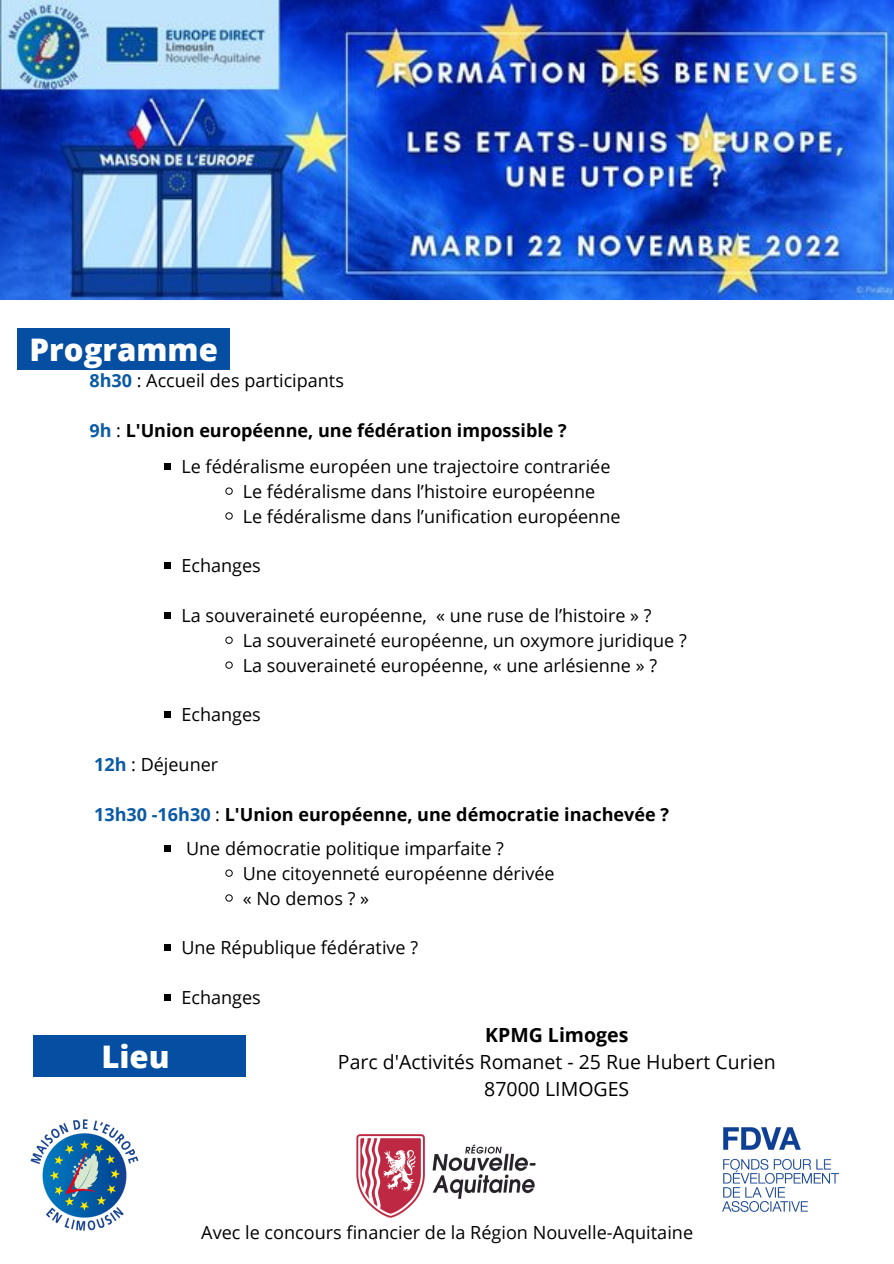
<style>
.page{position:relative;width:894px;height:1264px;background:#fff}
.page>*{position:absolute;margin:0;border:0;box-sizing:border-box;transform-origin:0 0}
.t1{font:800 31.05px "Open Sans";color:#fff}
.t2{font:19.5px/27px "Open Sans";color:#000;text-align:center}
.t3{font:700 19.5px "Open Sans";color:#000}
.t4{font:18px/24.9px "Open Sans";color:#000}
.t5{font:700 18px "Open Sans";color:#000}
.s1{font-weight:700;color:#0a5aa5}
.s2{color:#0a5aa5}
.s3{font-weight:400}
</style>
<div class="page">
<img style="left:30px;top:1119px;width:109px;height:112px">
<img style="left:356px;top:1134px;width:180px;height:84px">
<div style="left:17px;top:328px;width:213px;height:42px;background:#054ea2"></div>
<div style="left:33px;top:1035px;width:213px;height:42px;background:#054ea2"></div>
<div style="left:164px;top:463px;width:7px;height:6px;background:#000"></div>
<svg style="left:225px;top:487px;width:8px;height:8px"></svg>
<svg style="left:225px;top:512px;width:8px;height:8px"></svg>
<div style="left:164px;top:562px;width:7px;height:7px;background:#000"></div>
<div style="left:164px;top:612px;width:7px;height:6px;background:#000"></div>
<svg style="left:225px;top:636px;width:8px;height:8px"></svg>
<svg style="left:225px;top:661px;width:8px;height:8px"></svg>
<div style="left:164px;top:711px;width:7px;height:7px;background:#000"></div>
<div style="left:164px;top:845px;width:7px;height:6px;background:#000"></div>
<svg style="left:225px;top:869px;width:8px;height:8px"></svg>
<svg style="left:225px;top:894px;width:8px;height:7px"></svg>
<div style="left:164px;top:944px;width:7px;height:6px;background:#000"></div>
<div style="left:164px;top:994px;width:7px;height:6px;background:#000"></div>
<img style="left:722px;top:1127px;width:116px;height:83px">
<img style="left:0;top:0;width:893px;height:300px">
<h1 class="t1" style="left:30px;top:327px;width:190px">Programme</h1>
<p class="t4" style="left:89px;top:367px;width:256px"><span class="s1">8h30</span> : Accueil des participants</p>
<p class="t5" style="left:89px;top:417px;width:479px"><span class="s2">9h</span> <span class="s3">:</span> L'Union européenne, une fédération impossible ?</p>
<p class="t4" style="left:243px;top:453px;width:379px;text-indent:-61px">Le fédéralisme européen une trajectoire contrariée<br>Le fédéralisme dans l’histoire européenne<br>Le fédéralisme dans l’unification européenne</p>
<p class="t4" style="left:181px;top:553px;width:81px">Echanges</p>
<p class="t4" style="left:243px;top:602px;width:445px;text-indent:-61px">La souveraineté européenne, « une ruse de l’histoire » ?<br>La souveraineté européenne, un oxymore juridique ?<br>La souveraineté européenne, « une arlésienne » ?</p>
<p class="t4" style="left:181px;top:702px;width:81px">Echanges</p>
<p class="t4" style="left:94px;top:751px;width:126px"><span class="s1">12h</span> : Déjeuner</p>
<p class="t5" style="left:94px;top:801px;width:576px"><span class="s2">13h30 -16h30</span> <span class="s3">:</span> L'Union européenne, une démocratie inachevée ?</p>
<h1 class="t1" style="left:101px;top:1035px;width:70px">Lieu</h1>
<p class="t4" style="left:243px;top:835px;width:313px;text-indent:-57px">Une démocratie politique imparfaite ?<br>Une citoyenneté européenne dérivée « No demos ? »</p>
<p class="t4" style="left:181px;top:934px;width:238px">Une République fédérative ?</p>
<p class="t4" style="left:181px;top:984px;width:81px">Echanges</p>
<p class="t3" style="left:485px;top:1020px;width:145px">KPMG Limoges</p>
<p class="t2" style="left:338px;top:1047px;width:439px">Parc d'Activités Romanet - 25 Rue Hubert Curien<br>87000 LIMOGES</p>
<p class="t4" style="left:201px;top:1219px;width:493px">Avec le concours financier de la Région Nouvelle-Aquitaine</p>
</div>
